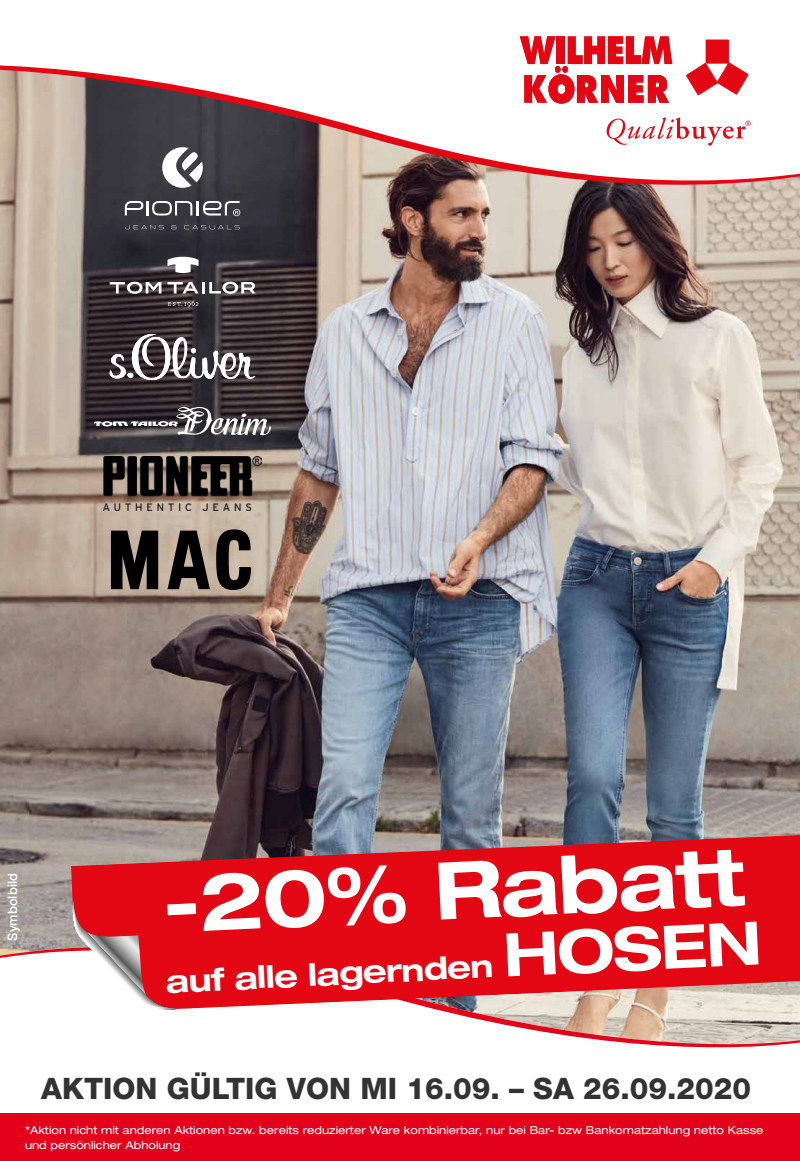
<style>
.page{position:relative;width:800px;height:1161px;background:#fff}
.page>*{position:absolute;margin:0;border:0;box-sizing:border-box;transform-origin:0 0}
.t1{font:700 expanded 79.6px "Helvetica Neue LT Pro";color:#fff}
.t2{font:700 expanded 31.2px "Helvetica Neue LT Pro";color:#fff}
.t3{font:800 29.6px "Helvetica Neue LT Pro";color:#333}
.t4{font:500 13px "Helvetica Neue LT Pro";color:#fff}
.t5{font:expanded 11px/15.8px "Helvetica Neue LT Pro";color:#fff}
.s1{font-size:60px}
</style>
<div class="page">
<img style="left:0;top:199px;width:800px;height:737px">
<svg style="left:125px;top:225px;width:39px;height:4px"></svg>
<svg style="left:171px;top:225px;width:6px;height:4px"></svg>
<svg style="left:184px;top:225px;width:56px;height:4px"></svg>
<svg style="left:125px;top:201px;width:115px;height:15px"></svg>
<svg style="left:106px;top:330px;width:149px;height:52px"></svg>
<svg style="left:167px;top:282px;width:88px;height:12px"></svg>
<svg style="left:110px;top:282px;width:51px;height:12px"></svg>
<svg style="left:167px;top:257px;width:32px;height:16px"></svg>
<svg style="left:168px;top:300px;width:30px;height:7px"></svg>
<svg style="left:94px;top:407px;width:177px;height:28px;background:#666064"></svg>
<svg style="left:0;top:1113px;width:800px;height:1px"></svg>
<svg style="left:0;top:936px;width:800px;height:112px"></svg>
<svg style="left:71px;top:835px;width:729px;height:178px;background:#d9252e"></svg>
<svg style="left:72px;top:896px;width:104px;height:117px"></svg>
<svg style="left:0;top:61px;width:800px;height:138px"></svg>
<svg style="left:520px;top:36px;width:152px;height:68px"></svg>
<svg style="left:686px;top:40px;width:63px;height:55px"></svg>
<svg style="left:607px;top:117px;width:144px;height:29px"></svg>
<div style="left:0;top:1114px;width:800px;height:47px;background:#e2001a"></div>
<svg style="left:216px;top:529px;width:35px;height:61px;background:#514a43"></svg>
<svg style="left:168px;top:531px;width:42px;height:58px;background:#534b43"></svg>
<svg style="left:111px;top:531px;width:47px;height:58px;background:#231f1c"></svg>
<img style="left:104px;top:457px;width:157px;height:54px">
<p class="t4" style="left:5px;top:941px;width:69px;rotate:-90deg">Symbolbild</p>
<h1 class="t1" style="left:160px;top:856px;width:584px;rotate:-3deg">-20% Rabatt</h1>
<h2 class="t2" style="left:165px;top:963px;width:598px;rotate:-3deg">auf alle lagernden <span class="s1">HOSEN</span></h2>
<h3 class="t3" style="left:41px;top:1071px;width:711px">AKTION GÜLTIG VON MI 16.09. – SA 26.09.2020</h3>
<p class="t5" style="left:25px;top:1122px;width:740px">*Aktion nicht mit anderen Aktionen bzw. bereits reduzierter Ware kombinierbar, nur bei Bar- bzw Bankomatzahlung netto Kasse und persönlicher Abholung</p>
</div>
